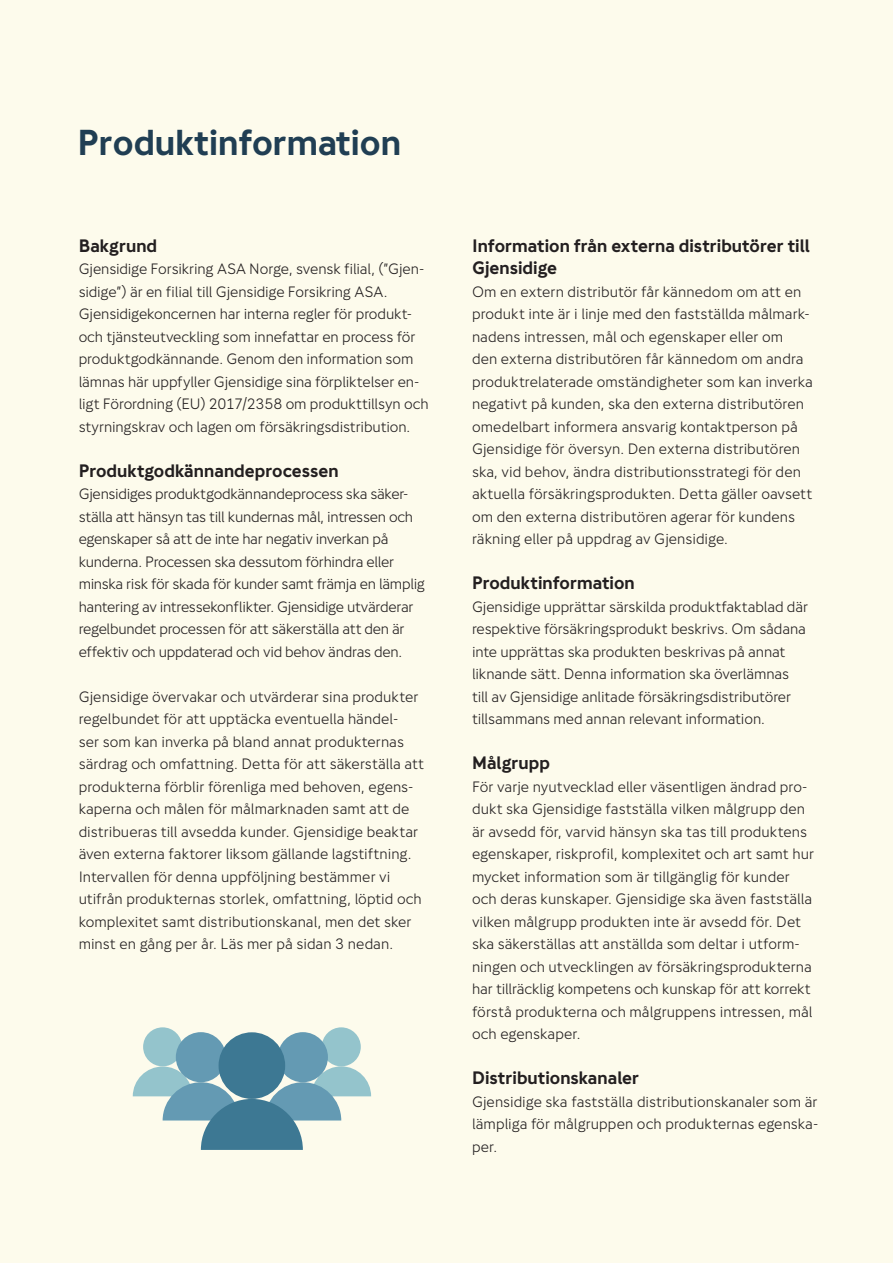
<style>
.page{position:relative;width:893px;height:1263px;background:#fdfbec}
.page>*{position:absolute;margin:0;border:0;box-sizing:border-box;transform-origin:0 0}
.t1{font:700 36px "Gjensidige Sans";color:#203e53}
.t2{font:700 18px/22.5px "Gjensidige Sans";color:#231f20}
.t3{font:15px/22.5px "Gjensidige Sans";letter-spacing:-.005em;color:#231f20}
</style>
<div class="page">
<div style="left:322px;top:1027px;width:39px;height:39px;background:#94c4cc;border-radius:50%"></div>
<div style="left:278px;top:1032px;width:50px;height:50px;background:#649ab3;border-radius:50%"></div>
<div style="left:143px;top:1027px;width:39px;height:39px;background:#94c4cc;border-radius:50%"></div>
<div style="left:176px;top:1032px;width:50px;height:50px;background:#649ab3;border-radius:50%"></div>
<div style="left:219px;top:1032px;width:66px;height:67px;background:#3d7893;border-radius:50%"></div>
<svg style="left:133px;top:1066px;width:238px;height:84px"></svg>
<p class="t1" style="left:78px;top:121px;width:325px">Produktinformation</p>
<p class="t2" style="left:79px;top:234px;width:80px">Bakgrund</p>
<p class="t3" style="left:79px;top:257px;width:351px">Gjensidige Forsikring ASA Norge, svensk filial, (”Gjen&shy;sidige”) är en filial till Gjensidige Forsikring ASA.<br>Gjensidigekoncernen har interna regler för produkt&shy;och tjänsteutveckling som innefattar en process för produktgodkännande. Genom den information som lämnas här uppfyller Gjensidige sina förpliktelser en&shy;ligt Förordning (EU) 2017/2358 om produkttillsyn och styrningskrav och lagen om försäkringsdistribution.</p>
<p class="t2" style="left:79px;top:459px;width:261px">Produktgodkännandeprocessen</p>
<p class="t3" style="left:79px;top:482px;width:348px">Gjensidiges produktgodkännandeprocess ska säker&shy;ställa att hänsyn tas till kundernas mål, intressen och egenskaper så att de inte har negativ inverkan på kunderna. Processen ska dessutom förhindra eller minska risk för skada för kunder samt främja en lämplig hantering av intressekonflikter. Gjensidige utvärderar regelbundet processen för att säkerställa att den är effektiv och uppdaterad och vid behov ändras den.</p>
<p class="t3" style="left:79px;top:685px;width:347px">Gjensidige övervakar och utvärderar sina produkter regelbundet för att upptäcka eventuella händel-<br>ser som kan inverka på bland annat produkternas särdrag och omfattning. Detta för att säkerställa att produkterna förblir förenliga med behoven, egens&shy;kaperna och målen för målmarknaden samt att de distribueras till avsedda kunder. Gjensidige beaktar även externa faktorer liksom gällande lagstiftning.<br>Intervallen för denna uppföljning bestämmer vi utifrån produkternas storlek, omfattning, löptid och komplexitet samt distributionskanal, men det sker minst en gång per år. Läs mer på sidan 3 nedan.</p>
<p class="t2" style="left:472px;top:234px;width:339px">Information från externa distributörer till<br>Gjensidige</p>
<p class="t3" style="left:472px;top:280px;width:342px">Om en extern distributör får kännedom om att en produkt inte är i linje med den fastställda målmark&shy;nadens intressen, mål och egenskaper eller om<br>den externa distributören får kännedom om andra produktrelaterade omständigheter som kan inverka negativt på kunden, ska den externa distributören omedelbart informera ansvarig kontaktperson på Gjensidige för översyn. Den externa distributören ska, vid behov, ändra distributionsstrategi för den aktuella försäkringsprodukten. Detta gäller oavsett om den externa distributören agerar för kundens räkning eller på uppdrag av Gjensidige.</p>
<p class="t2" style="left:472px;top:571px;width:164px">Produktinformation</p>
<p class="t3" style="left:472px;top:595px;width:338px">Gjensidige upprättar särskilda produktfaktablad där respektive försäkringsprodukt beskrivs. Om sådana inte upprättas ska produkten beskrivas på annat liknande sätt. Denna information ska överlämnas till av Gjensidige anlitade försäkringsdistributörer tillsammans med annan relevant information.</p>
<p class="t2" style="left:472px;top:751px;width:79px">Målgrupp</p>
<p class="t3" style="left:472px;top:775px;width:344px">För varje nyutvecklad eller väsentligen ändrad pro&shy;dukt ska Gjensidige fastställa vilken målgrupp den är avsedd för, varvid hänsyn ska tas till produktens egenskaper, riskprofil, komplexitet och art samt hur mycket information som är tillgänglig för kunder och deras kunskaper. Gjensidige ska även fastställa vilken målgrupp produkten inte är avsedd för. Det ska säkerställas att anställda som deltar i utform&shy;ningen och utvecklingen av försäkringsprodukterna har tillräcklig kompetens och kunskap för att korrekt förstå produkterna och målgruppens intressen, mål och egenskaper.</p>
<p class="t2" style="left:472px;top:1066px;width:169px">Distributionskanaler</p>
<p class="t3" style="left:472px;top:1090px;width:348px;text-align:justify">Gjensidige ska fastställa distributionskanaler som är lämpliga för målgruppen och produkternas egenska&shy;per.</p>
</div>
